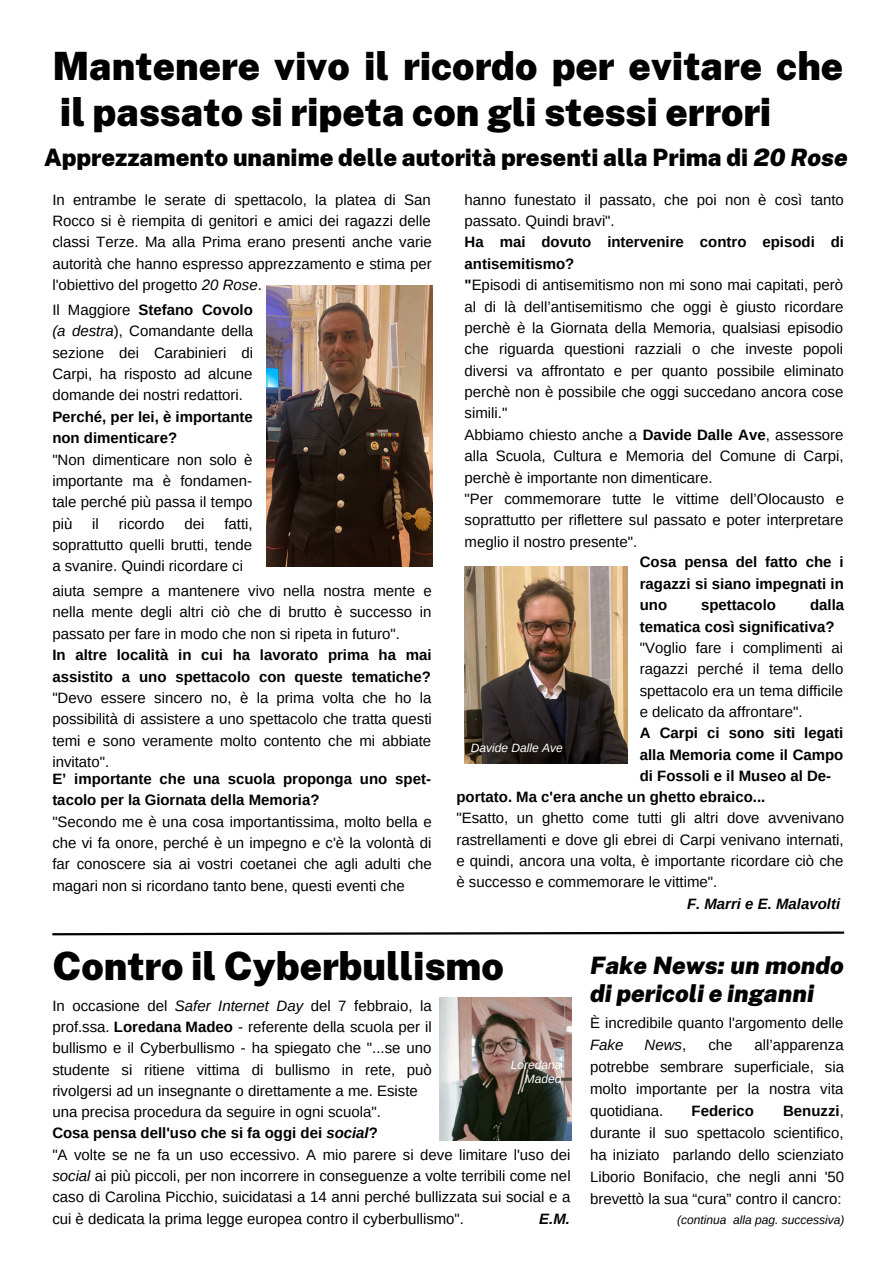
<style>
.page{position:relative;width:893px;height:1264px;background:#fff}
.page>*{position:absolute;margin:0;border:0;box-sizing:border-box;transform-origin:0 0}
.t1{font:900 39px/46px "Public Sans";color:#000}
.t2{font:900 24px "Public Sans";color:#000}
.t3{font:italic 900 24px/28px "Public Sans";color:#000}
.t4{font:15px/21.3px "Arimo";color:#000;text-align:justify}
.t5{font:700 15px/21.3px "Arimo";color:#000}
.t6{font:italic 700 15px "Arimo";color:#000}
.t7{font:italic 15px "Arimo";color:#000}
.t8{font:italic 12px "Arimo";color:#000}
.t9{font:italic 12px/14px "Arimo";color:#fff;text-align:right}
.s1{font-style:italic}
.s2{font-weight:700}
.s3{font-weight:700;font-style:italic}
.s4{font-style:normal}
</style>
<div class="page">
<img style="left:266px;top:285px;width:166px;height:281px">
<img style="left:464px;top:566px;width:163px;height:197px">
<img style="left:439px;top:997px;width:132px;height:143px">
<svg style="left:52px;top:931px;width:793px;height:5px"></svg>
<h1 class="t1" style="left:52px;top:43px;width:792px">Mantenere vivo il ricordo per evitare che il passato si ripeta con gli stessi errori</h1>
<h2 class="t2" style="left:44px;top:143px;width:804px">Apprezzamento unanime delle autorità presenti alla Prima di <span class="s1">20 Rose</span></h2>
<p class="t4" style="left:52px;top:189px;width:381px">In entrambe le serate di spettacolo, la platea di San Rocco si è riempita di genitori e amici dei ragazzi delle classi Terze. Ma alla Prima erano presenti anche varie autorità che hanno espresso apprezzamento e stima per l'obiettivo del progetto <span class="s1">20 Rose</span>.</p>
<p class="t4" style="left:52px;top:299px;width:202px">Il Maggiore <span class="s2">Stefano Covolo </span><span class="s1">(a destra</span>), Comandante della sezione dei Carabinieri di Carpi, ha risposto ad alcune domande dei nostri redattori.</p>
<p class="t5" style="left:52px;top:406px;width:202px">Perché, per lei, è importante non dimenticare?</p>
<p class="t4" style="left:52px;top:448px;width:202px">"Non dimenticare non solo è importante ma è fondamen&shy;tale perché più passa il tempo più</p>
<p class="t4" style="left:464px;top:189px;width:381px">hanno funestato il passato, che poi non è così tanto passato. Quindi bravi".</p>
<p class="t4" style="left:464px;top:231px;width:381px;text-align:left"><span class="s2">Ha mai dovuto intervenire contro episodi di antisemitismo?<br>"</span>Episodi di antisemitismo non mi sono mai capitati, però al di là dell’antisemitismo che oggi è giusto ricordare perchè è la Giornata della Memoria, qualsiasi episodio che riguarda questioni razziali o che investe popoli diversi va affrontato e per quanto possibile eliminato perchè non è possibile che oggi succedano ancora cose simili."<br>Abbiamo chiesto anche a <span class="s2">Davide Dalle Ave</span>, assessore alla Scuola, Cultura e Memoria del Comune di Carpi, perchè è importante non dimenticare.<br>"Per commemorare tutte le vittime dell’Olocausto e soprattutto per riflettere sul passato e poter interpretare meglio il nostro presente".</p>
<p class="t4" style="left:52px;top:513px;width:202px;text-indent:172px">fatti, soprattutto quelli brutti, tende a svanire. Quindi ricordare ci</p>
<p class="t4" style="left:52px;top:580px;width:381px">aiuta sempre a mantenere vivo nella nostra mente e nella mente degli altri ciò che di brutto è successo in passato per fare in modo che non si ripeta in futuro".</p>
<p class="t5" style="left:52px;top:644px;width:381px">In altre località in cui ha lavorato prima ha mai assistito a uno spettacolo con queste tematiche?</p>
<p class="t4" style="left:52px;top:687px;width:381px">"Devo essere sincero no, è la prima volta che ho la possibilità di assistere a uno spettacolo che tratta questi temi e sono veramente molto contento che mi abbiate invitato".</p>
<p class="t5" style="left:52px;top:768px;width:380px">E’ importante che una scuola proponga uno spet&shy;tacolo per la Giornata della Memoria?</p>
<p class="t4" style="left:52px;top:810px;width:381px">"Secondo me è una cosa importantissima, molto bella e che vi fa onore, perché è un impegno e c'è la volontà di far conoscere sia ai vostri coetanei che agli adulti che magari non si ricordano tanto bene, questi eventi che</p>
<p class="t4" style="left:92px;top:513px;width:8px">il</p>
<p class="t4" style="left:119px;top:513px;width:47px">ricordo</p>
<p class="t4" style="left:184px;top:513px;width:21px">dei</p>
<p class="t5" style="left:639px;top:551px;width:206px;text-align:justify">Cosa pensa del fatto che i ragazzi si siano impegnati in uno</p>
<p class="t5" style="left:639px;top:594px;width:206px;text-indent:170px">dalla tematica così significativa?</p>
<p class="t4" style="left:639px;top:637px;width:205px">"Voglio fare i complimenti ai ragazzi perché il tema dello spettacolo era un tema difficile e delicato da affrontare".</p>
<p class="t5" style="left:639px;top:722px;width:205px;text-align:justify">A Carpi ci sono siti legati alla Memoria come il Campo di Fossoli e il Museo al De-</p>
<p class="t5" style="left:701px;top:594px;width:76px">spettacolo</p>
<p class="t9" style="left:470px;top:740px;width:93px">Davide Dalle Ave</p>
<p class="t5" style="left:456px;top:786px;width:310px">portato. Ma c'era anche un ghetto ebraico...</p>
<p class="t4" style="left:456px;top:807px;width:389px">"Esatto, un ghetto come tutti gli altri dove avvenivano rastrellamenti e dove gli ebrei di Carpi venivano internati, e quindi, ancora una volta, è importante ricordare ciò che è successo e commemorare le vittime".</p>
<p class="t6" style="left:687px;top:895px;width:155px">F. Marri e E. Malavolti</p>
<h1 class="t1" style="left:52px;top:943px;width:453px">Contro il Cyberbullismo</h1>
<p class="t4" style="left:52px;top:994px;width:520px;text-align:left">In occasione del <span class="s1">Safer Internet Day</span> del 7 febbraio, la<br>prof.ssa. <span class="s2">Loredana Madeo</span> - referente della scuola per il<br>bullismo e il Cyberbullismo - ha spiegato che "...se uno<br>studente si ritiene vittima di bullismo in rete, può<br>rivolgersi ad un insegnante o direttamente a me. Esiste<br>una precisa procedura da seguire in ogni scuola".<br><span class="s2">Cosa pensa dell'uso che si fa oggi dei</span> <span class="s3">social</span><span class="s2">?<br></span>"A volte se ne fa un uso eccessivo. A mio parere si deve limitare l'uso dei <span class="s1">social</span> ai più piccoli, per non incorrere in conseguenze a volte terribili come nel caso di Carolina Picchio, suicidatasi a 14 anni perché bullizzata sui social e a cui è dedicata la prima legge europea contro il cyberbullismo".</p>
<p class="t9" style="left:511px;top:1057px;width:52px">Loredana<br>Madeo</p>
<p class="t6" style="left:539px;top:1210px;width:32px">E.M.</p>
<h2 class="t3" style="left:590px;top:950px;width:255px">Fake News: un mondo di pericoli e inganni</h2>
<p class="t4" style="left:590px;top:1012px;width:255px">È incredibile quanto l'argomento delle</p>
<p class="t7" style="left:590px;top:1036px;width:35px">Fake</p>
<p class="t7" style="left:644px;top:1036px;width:43px">News<span class="s4">,</span></p>
<p class="t4" style="left:708px;top:1034px;width:26px">che</p>
<p class="t4" style="left:590px;top:1033px;width:255px;line-height:22px;text-indent:164px">all’apparenza potrebbe sembrare superficiale, sia molto importante per la nostra vita quotidiana.</p>
<p class="t4" style="left:590px;top:1099px;width:255px;line-height:22px;text-indent:193px"><span class="s2">Benuzzi</span>, durante il suo spettacolo scientifico, ha iniziato parlando dello scienziato Liborio Bonifacio, che negli anni '50 brevettò la sua “cura” contro il cancro:</p>
<p class="t8" style="left:677px;top:1212px;width:169px">(continua alla pag. successiva)</p>
<p class="t5" style="left:691px;top:1100px;width:64px">Federico</p>
</div>
